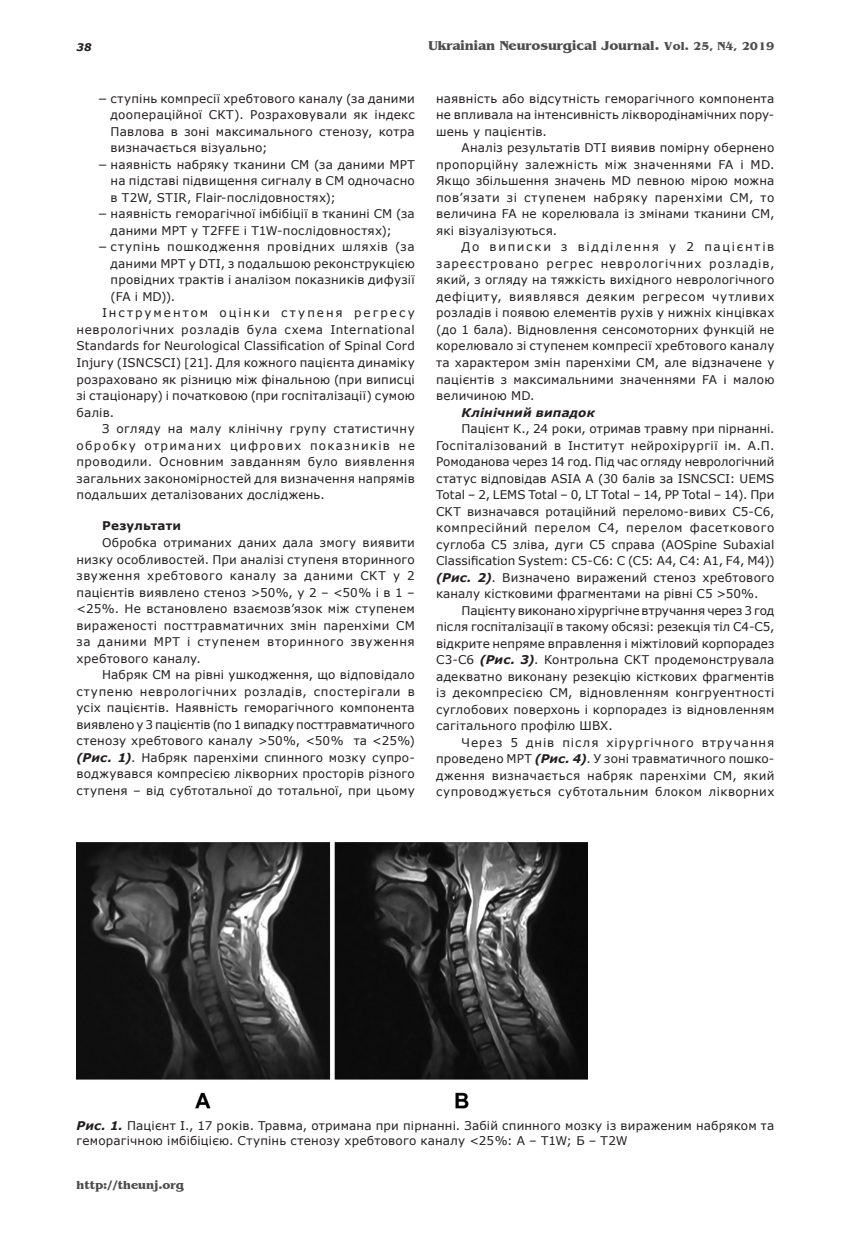
<style>
.page{position:relative;width:851px;height:1234px;background:#fff}
.page>*{position:absolute;margin:0;border:0;box-sizing:border-box;transform-origin:0 0}
.t1{font:700 13.5px "Benguiat";color:#4d4d4d}
._092_Body{font:12px/16.5px "Verdana";letter-spacing:.015em;color:#231f20;text-align:justify}
._112_Ris_pidpys{font:12px/14.4px "Verdana";letter-spacing:.015em;color:#231f20}
.t2{font:700 12px "Benguiat";color:#4d4d4d}
._092_Body-2{font:italic 700 12px "Verdana";letter-spacing:.01em;color:#231f20}
._093_Body_pidzag{font:700 12px "Verdana";letter-spacing:.015em;color:#231f20}
.t3{font:italic 700 10.5px "Verdana";color:#231f20}
.s1{font-size:12px}
.s2{font-weight:700;font-style:italic}
.s3{font-style:italic}
</style>
<div class="page">
<img style="left:76px;top:842px;width:511px;height:265px">
<p class="t3" style="left:77px;top:40px;width:16px">38</p>
<p class="t1" style="left:428px;top:38px;width:347px">Ukrainian Neurosurgical Journal. <span class="s1">Vol. 25, N4, 2019</span></p>
<p class="_092_Body" style="left:111px;top:90px;width:306px;text-indent:-13px">− ступінь компресії хребтового каналу (за даними доопераційної СКТ). Розраховували як індекс Павлова в зоні максимального стенозу, котра визначається візуально;</p>
<p class="_092_Body" style="left:111px;top:156px;width:306px;text-indent:-13px">− наявність набряку тканини СМ (за даними МРТ на підставі підвищення сигналу в СМ одночасно в T2W, STIR, Flair-послідовностях);</p>
<p class="_092_Body" style="left:111px;top:205px;width:306px;text-indent:-13px">− наявність геморагічної імбібіції в тканині СМ (за даними МРТ у T2FFE і T1W-послідовностях);</p>
<p class="_092_Body" style="left:111px;top:238px;width:306px;text-indent:-13px">− ступінь пошкодження провідних шляхів (за даними МРТ у DTI, з подальшою реконструкцією провідних трактів і аналізом показників дифузії (FA і MD)).</p>
<p class="_092_Body" style="left:76px;top:304px;width:340px;text-indent:26px">Інструментом оцінки ступеня регресу неврологічних розладів була схема International Standards for Neurological Classification of Spinal Cord Injury (ISNCSCI) [21]. Для кожного пацієнта динаміку розраховано як різницю між фінальною (при виписці зі стаціонару) і початковою (при госпіталізації) сумою балів.</p>
<p class="_092_Body" style="left:76px;top:420px;width:340px;text-indent:26px">З огляду на малу клінічну групу статистичну обробку отриманих цифрових показників не проводили. Основним завданням було виявлення загальних закономірностей для визначення напрямів подальших деталізованих досліджень.</p>
<p class="_093_Body_pidzag" style="left:102px;top:517px;width:81px">Результати</p>
<p class="_092_Body" style="left:76px;top:534px;width:340px;text-indent:26px">Обробка отриманих даних дала змогу виявити низку особливостей. При аналізі ступеня вторинного звуження хребтового каналу за даними СКТ у 2 пацієнтів виявлено стеноз &gt;50%, у 2 – &lt;50% і в 1 – &lt;25%. Не встановлено взаємозв’язок між ступенем вираженості посттравматичних змін паренхіми СМ за даними МРТ і ступенем вторинного звуження хребтового каналу.</p>
<p class="_092_Body" style="left:76px;top:666px;width:340px;text-indent:26px">Набряк СМ на рівні ушкодження, що відповідало ступеню неврологічних розладів, спостерігали в усіх пацієнтів. Наявність геморагічного компонента виявлено у 3 пацієнтів (по 1 випадку посттравматичного стенозу хребтового каналу &gt;50%, &lt;50% та &lt;25%) <span class="s2">(Рис. 1)</span>. Набряк паренхіми спинного мозку супро&shy;воджувався компресією лікворних просторів різного ступеня – від субтотальної до тотальної, при цьому</p>
<p class="_092_Body" style="left:436px;top:90px;width:340px">наявність або відсутність геморагічного компонента не впливала на інтенсивність ліквородінамічних пору&shy;шень у пацієнтів.</p>
<p class="_092_Body" style="left:436px;top:139px;width:340px;text-indent:26px">Аналіз результатів DTI виявив помірну обернено пропорційну залежність між значеннями FA і MD.<br>Якщо збільшення значень MD певною мірою можна пов’язати зі ступенем набряку паренхіми СМ, то величина FA не корелювала із змінами тканини СМ, які візуалізуються.</p>
<p class="_092_Body" style="left:436px;top:238px;width:340px;text-indent:26px">До виписки з відділення у 2 пацієнтів зареєстровано регрес неврологічних розладів, який, з огляду на тяжкість вихідного неврологічного дефіциту, виявлявся деяким регресом чутливих розладів і появою елементів рухів у нижніх кінцівках (до 1 бала). Відновлення сенсомоторних функцій не корелювало зі ступенем компресії хребтового каналу та характером змін паренхіми СМ, але відзначене у пацієнтів з максимальними значеннями FA і малою величиною MD.</p>
<p class="_092_Body-2" style="left:461px;top:403px;width:135px">Клінічний випадок</p>
<p class="_092_Body" style="left:436px;top:420px;width:340px;text-indent:26px">Пацієнт К., 24 роки, отримав травму при пірнанні.<br>Госпіталізований в Інститут нейрохірургії ім. А.П.<br>Ромоданова через 14 год. Під час огляду неврологічний статус відповідав ASIA A (30 балів за ISNCSCI: UEMS Total <span class="s3">–</span> 2, LEMS Total <span class="s3">–</span> 0, LT Total <span class="s3">–</span> 14, PP Total <span class="s3">–</span> 14). При СКТ визначався ротаційний переломо-вивих С5-С6, компресійний перелом С4, перелом фасеткового суглоба С5 зліва, дуги С5 справа (AOSpine Subaxial Classification System: C5-C6: C (C5: A4, C4: A1, F4, M4)) <span class="s2">(Рис. 2)</span>. Визначено виражений стеноз хребтового каналу кістковими фрагментами на рівні С5 &gt;50%.</p>
<p class="_092_Body" style="left:436px;top:601px;width:340px;text-indent:26px">Пацієнту виконано хірургічне втручання через 3 год після госпіталізації в такому обсязі: резекція тіл С4-С5, відкрите непряме вправлення і міжтіловий корпорадез С3-С6 <span class="s2">(Рис. 3)</span>. Контрольна СКТ продемонструвала адекватно виконану резекцію кісткових фрагментів із декомпресією СМ, відновленням конгруентності суглобових поверхонь і корпорадез із відновленням сагітального профілю ШВХ.</p>
<p class="_092_Body" style="left:436px;top:733px;width:340px;text-indent:26px">Через 5 днів після хірургічного втручання проведено МРТ <span class="s2">(Рис. 4)</span>. У зоні травматичного пошко&shy;дження визначається набряк паренхіми СМ, який супроводжується субтотальним блоком лікворних</p>
<p class="_112_Ris_pidpys" style="left:76px;top:1118px;width:699px"><span class="s2">Рис. 1.</span> Пацієнт І., 17 років. Травма, отримана при пірнанні. Забій спинного мозку із вираженим набряком та геморагічною імбібіцією. Ступінь стенозу хребтового каналу &lt;25%: А – T1W; Б – T2W</p>
<p class="t2" style="left:77px;top:1178px;width:109px">http://theunj.org</p>
</div>
